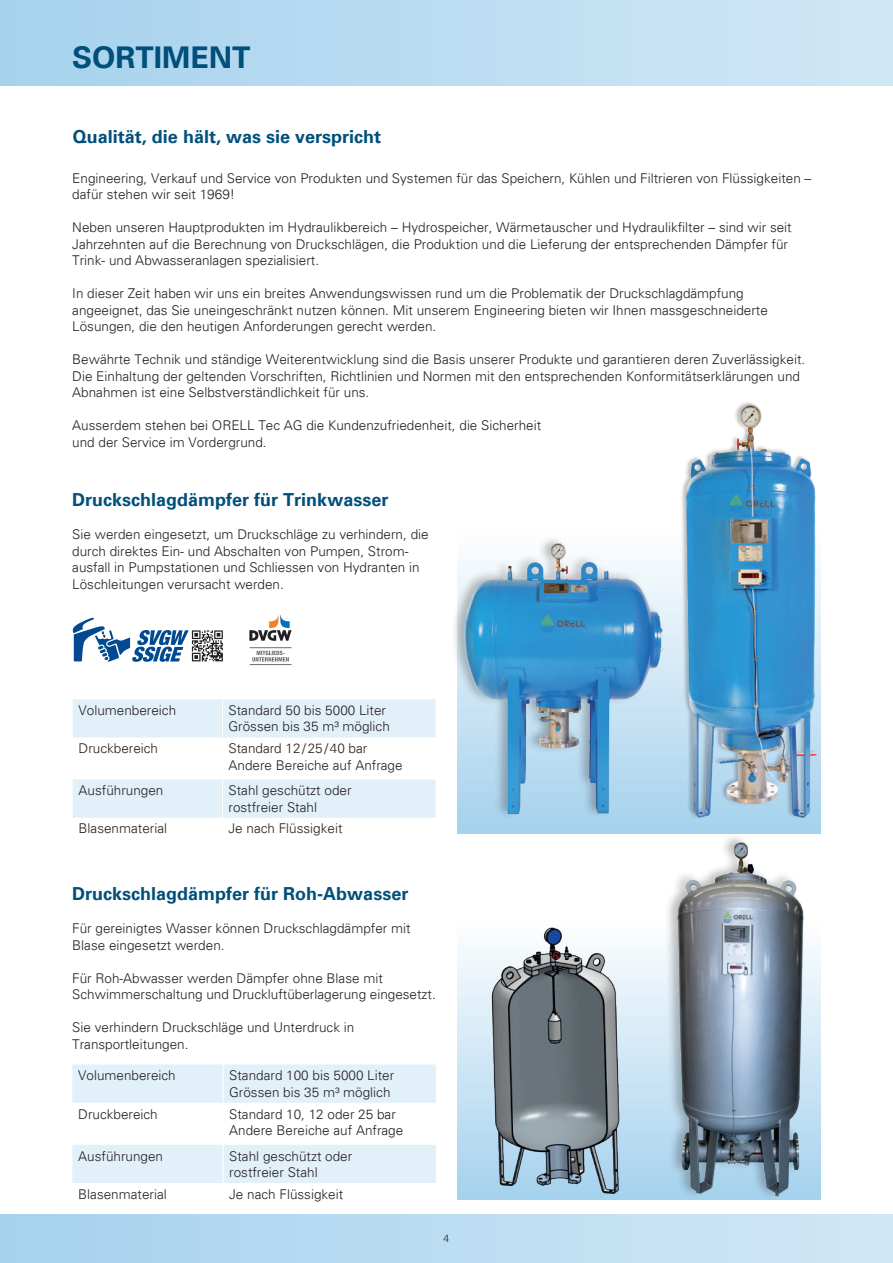
<style>
.page{position:relative;width:893px;height:1263px;background:#fff}
.page>*{position:absolute;margin:0;border:0;box-sizing:border-box;transform-origin:0 0}
.t1{font:700 30px "Univers LT";color:#00507b}
.t2{font:700 18px "Univers LT";color:#00507b}
.t3{font:300 13.5px/16.5px "Univers LT";color:#231f20}
.t4{font:300 10.5px "Univers LT";color:#231f20}
</style>
<div class="page">
<div style="left:0;top:0;width:893px;height:85px;background:linear-gradient(to right,#a6d2ed,#d1e7f6)"></div>
<div style="left:0;top:1214px;width:893px;height:49px;background:linear-gradient(to right,#a6d2ed,#d1e7f6)"></div>
<svg style="left:73px;top:699px;width:363px;height:119px"></svg>
<img style="left:454px;top:538px;width:204px;height:290px">
<div style="left:457px;top:920px;width:364px;height:279px;background:linear-gradient(to bottom,#fdfefe,#a5d1ed)"></div>
<svg style="left:72px;top:1064px;width:364px;height:119px"></svg>
<img style="left:658px;top:402px;width:163px;height:426px">
<img style="left:640px;top:828px;width:202px;height:391px">
<img style="left:475px;top:920px;width:163px;height:280px">
<svg style="left:252px;top:651px;width:37px;height:10px"></svg>
<svg style="left:249px;top:615px;width:43px;height:26px"></svg>
<hr style="left:250px;top:647px;width:42px;height:1px;background:#6c6d70">
<hr style="left:250px;top:664px;width:42px;height:1px;background:#6c6d70">
<svg style="left:73px;top:618px;width:150px;height:44px"></svg>
<h1 class="t1" style="left:72px;top:40px;width:180px">SORTIMENT</h1>
<h2 class="t2" style="left:73px;top:126px;width:310px">Qualität, die hält, was sie verspricht</h2>
<p class="t3" style="left:72px;top:170px;width:741px">Engineering, Verkauf und Service von Produkten und Systemen für das Speichern, Kühlen und Filtrieren von Flüssigkeiten – dafür stehen wir seit 1969!</p>
<p class="t3" style="left:72px;top:219px;width:721px">Neben unseren Hauptprodukten im Hydraulikbereich – Hydrospeicher, Wärmetauscher und Hydraulikfilter – sind wir seit<br>Jahrzehnten auf die Berechnung von Druckschlägen, die Produktion und die Lieferung der entsprechenden Dämpfer für<br>Trink- und Abwasseranlagen spezialisiert.</p>
<p class="t3" style="left:72px;top:285px;width:697px">In dieser Zeit haben wir uns ein breites Anwendungswissen rund um die Problematik der Druckschlagdämpfung angeeignet, das Sie uneingeschränkt nutzen können. Mit unserem Engineering bieten wir Ihnen massgeschneiderte<br>Lösungen, die den heutigen Anforderungen gerecht werden.</p>
<p class="t3" style="left:72px;top:351px;width:734px">Bewährte Technik und ständige Weiterentwicklung sind die Basis unserer Produkte und garantieren deren Zuverlässigkeit.<br>Die Einhaltung der geltenden Vorschriften, Richtlinien und Normen mit den entsprechenden Konformitätserklärungen und<br>Abnahmen ist eine Selbstverständlichkeit für uns.</p>
<p class="t3" style="left:72px;top:417px;width:470px">Ausserdem stehen bei ORELL Tec AG die Kundenzufriedenheit, die Sicherheit und der Service im Vordergrund.</p>
<h2 class="t2" style="left:72px;top:489px;width:318px">Druckschlagdämpfer für Trinkwasser</h2>
<p class="t3" style="left:72px;top:526px;width:358px">Sie werden eingesetzt, um Druckschläge zu verhindern, die durch direktes Ein- und Abschalten von Pumpen, Strom&shy;ausfall in Pumpstationen und Schliessen von Hydranten in Löschleitungen verursacht werden.</p>
<p class="t3" style="left:79px;top:702px;width:99px">Volumenbereich</p>
<p class="t3" style="left:229px;top:702px;width:163px">Standard 50 bis 5000 Liter<br>Grössen bis 35 m³ möglich</p>
<p class="t3" style="left:79px;top:740px;width:81px">Druckbereich</p>
<p class="t3" style="left:229px;top:740px;width:176px">Standard 12/25/40 bar<br>Andere Bereiche auf Anfrage</p>
<p class="t3" style="left:79px;top:782px;width:86px">Ausführungen</p>
<p class="t3" style="left:229px;top:782px;width:125px">Stahl geschützt oder rostfreier Stahl</p>
<p class="t3" style="left:79px;top:820px;width:90px">Blasenmaterial</p>
<p class="t3" style="left:229px;top:820px;width:116px">Je nach Flüssigkeit</p>
<h2 class="t2" style="left:72px;top:883px;width:338px">Druckschlagdämpfer für Roh-Abwasser</h2>
<p class="t3" style="left:72px;top:920px;width:340px">Für gereinigtes Wasser können Druckschlagdämpfer mit<br>Blase eingesetzt werden.</p>
<p class="t3" style="left:72px;top:970px;width:365px">Für Roh-Abwasser werden Dämpfer ohne Blase mit<br>Schwimmerschaltung und Druckluftüberlagerung eingesetzt.</p>
<p class="t3" style="left:72px;top:1019px;width:284px">Sie verhindern Druckschläge und Unterdruck in<br>Transportleitungen.</p>
<p class="t3" style="left:78px;top:1067px;width:99px">Volumenbereich</p>
<p class="t3" style="left:229px;top:1067px;width:167px">Standard 100 bis 5000 Liter<br>Grössen bis 35 m³ möglich</p>
<p class="t3" style="left:78px;top:1105px;width:81px">Druckbereich</p>
<p class="t3" style="left:229px;top:1105px;width:176px">Standard 10, 12 oder 25 bar<br>Andere Bereiche auf Anfrage</p>
<p class="t3" style="left:78px;top:1147px;width:86px">Ausführungen</p>
<p class="t3" style="left:229px;top:1147px;width:125px">Stahl geschützt oder rostfreier Stahl</p>
<p class="t3" style="left:78px;top:1186px;width:90px">Blasenmaterial</p>
<p class="t3" style="left:229px;top:1186px;width:116px">Je nach Flüssigkeit</p>
<p class="t4" style="left:444px;top:1232px;width:7px">4</p>
</div>
